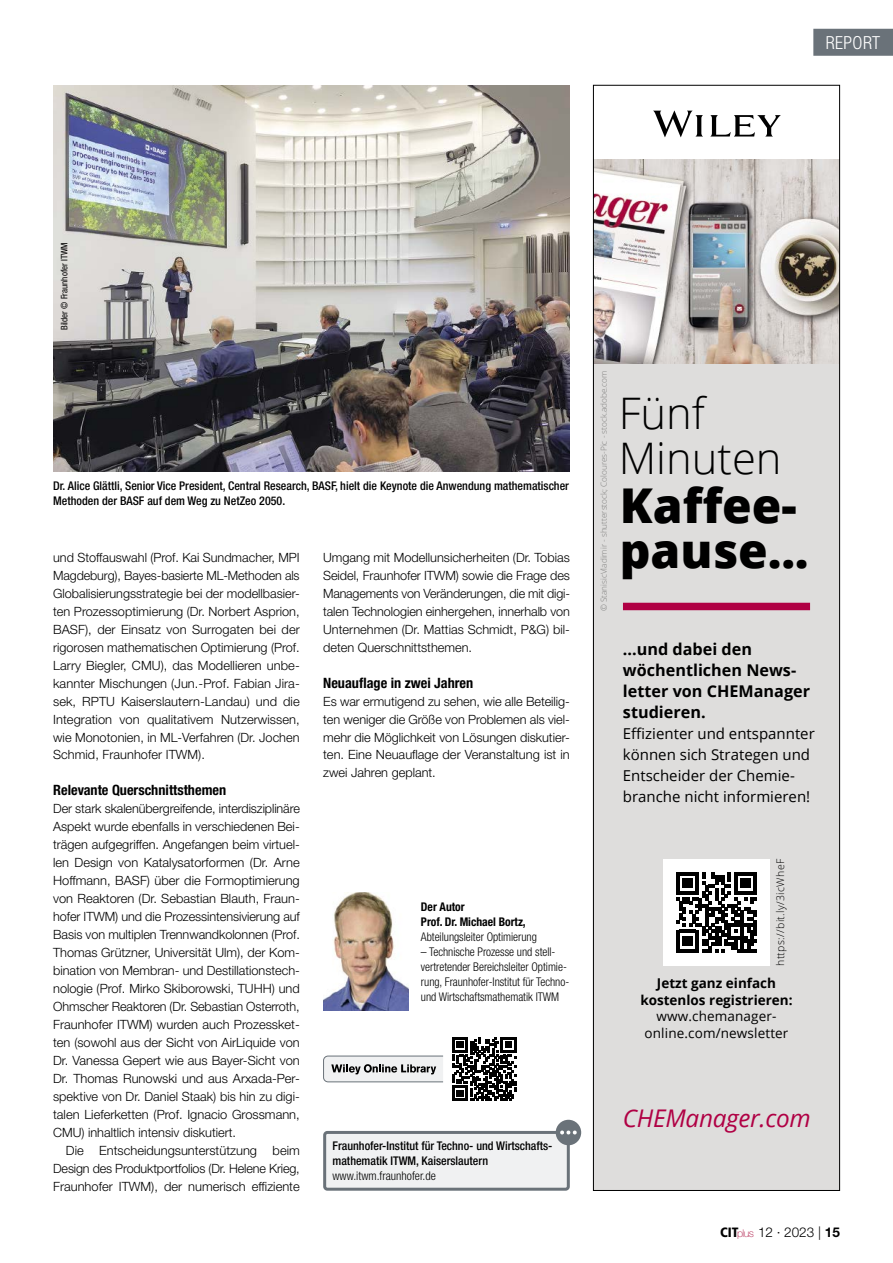
<style>
.page{position:relative;width:893px;height:1263px;background:#fff}
.page>*{position:absolute;margin:0;border:0;box-sizing:border-box;transform-origin:0 0}
.t1{font:800 48px/45px "Open Sans";color:#000}
.t2{font:300 43.5px/45px "Open Sans";color:#000}
.t3{font:italic 24.3px "Open Sans";letter-spacing:-.01em;color:#b00044}
.t4{font:300 condensed 18px "Helvetica Neue LT Std";letter-spacing:.025em;color:#fff}
.t5{font:700 16.2px/21px "Open Sans";color:#000}
.t6{font:15px/21px "Open Sans";color:#000}
.t7{font:700 condensed 14.25px "Helvetica Neue LT Std";color:#000}
.t8{font:700 13.5px/16.5px "Open Sans";color:#000;text-align:center}
.t9{font:13.5px/16.5px "Open Sans";letter-spacing:.01em;color:#000;text-align:center}
.t10{font:300 13.5px "Helvetica Neue LT Std";color:#000}
.t11{font:300 12.75px/18px "Helvetica Neue LT Std";color:#000;text-align:justify}
.t12{font:500 condensed 12px/15px "Helvetica Neue LT Std";color:#000}
.t13{font:300 condensed 12px/15px "Helvetica Neue LT Std";color:#000}
.t14{font:700 condensed 12px/15px "Helvetica Neue LT Std";color:#000}
.t15{font:300 10.5px "Open Sans";letter-spacing:.035em;color:#000}
.t16{font:condensed 9px "Helvetica Neue LT Std";color:#000}
.t17{font:300 8.25px "Open Sans";color:#939393}
.s1{font-family:"Frutiger LT Std";font-weight:900;font-stretch:condensed}
.s2{font-weight:100;font-size:10.65px;color:#aa0b3b}
.s3{font-weight:700}
</style>
<div class="page">
<div style="left:325px;top:1132px;width:243px;height:57px;background:#f0f1f2;border-radius:3px"></div>
<div style="left:323px;top:1131px;width:247px;height:60px;border:3px solid #6a7279;border-radius:3px"></div>
<div style="left:556px;top:1120px;width:25px;height:25px;background:#6a7279;border-radius:50%"></div>
<svg style="left:560px;top:1130px;width:17px;height:4px"></svg>
<img style="left:53px;top:85px;width:517px;height:387px">
<img style="left:323px;top:892px;width:85px;height:119px">
<div style="left:593px;top:159px;width:247px;height:1032px;background:#dedddc"></div>
<img style="left:595px;top:159px;width:243px;height:204px">
<div style="left:623px;top:603px;width:187px;height:7px;background:#b00044"></div>
<div style="left:663px;top:859px;width:107px;height:106px;background:#fff"></div>
<svg style="left:676px;top:872px;width:81px;height:80px"></svg>
<svg style="left:653px;top:111px;width:128px;height:26px"></svg>
<div style="left:813px;top:29px;width:80px;height:27px;background:#6a7279"></div>
<svg style="left:323px;top:1055px;width:121px;height:27px"></svg>
<svg style="left:452px;top:1037px;width:64px;height:64px"></svg>
<h3 class="t4" style="left:826px;top:32px;width:47px">Report</h3>
<p class="t16" style="left:59px;top:330px;width:89px;rotate:-90deg">Bilder © Fraunhofer ITWM</p>
<p class="t12" style="left:53px;top:478px;width:517px">Dr. Alice Glättli, Senior Vice President, Central Research, BASF, hielt die Keynote die Anwendung mathematischer<br>Methoden der BASF auf dem Weg zu NetZeo 2050.</p>
<p class="t11" style="left:53px;top:548px;width:248px">und Stoffauswahl (Prof. Kai Sundmacher, MPI Magdeburg), Bayes-basierte ML-Methoden als Globalisierungsstrategie bei der modellbasier&shy;ten Prozessoptimierung (Dr. Norbert Asprion, BASF), der Einsatz von Surrogaten bei der rigorosen mathematischen Optimierung (Prof.<br>Larry Biegler, CMU), das Modellieren unbe&shy;kannter Mischungen (Jun.-Prof. Fabian Jira&shy;sek, RPTU Kaiserslautern-Landau) und die Integration von qualitativem Nutzerwissen, wie Monotonien, in ML-Verfahren (Dr. Jochen Schmid, Fraunhofer ITWM).</p>
<p class="t7" style="left:53px;top:782px;width:175px">Relevante Querschnittsthemen</p>
<p class="t11" style="left:53px;top:799px;width:248px;text-align:left">Der stark skalenübergreifende, interdisziplinäre Aspekt wurde ebenfalls in verschiedenen Bei&shy;trägen aufgegriffen. Angefangen beim virtuel&shy;len Design von Katalysatorformen (Dr. Arne Hoffmann, BASF) über die Formoptimierung von Reaktoren (Dr. Sebastian Blauth, Fraun&shy;hofer ITWM) und die Prozessintensivierung auf Basis von multiplen Trennwandkolonnen (Prof.<br>Thomas Grützner, Universität Ulm), der Kom&shy;bination von Membran- und Destillationstech&shy;nologie (Prof. Mirko Skiborowski, TUHH) und Ohmscher Reaktoren (Dr. Sebastian Osterroth, Fraunhofer ITWM) wurden auch Prozessket&shy;ten (sowohl aus der Sicht von AirLiquide von Dr. Vanessa Gepert wie aus Bayer-Sicht von Dr. Thomas Runowski und aus Arxada-Per&shy;spektive von Dr. Daniel Staak) bis hin zu digi&shy;talen Lieferketten (Prof. Ignacio Grossmann, CMU) inhaltlich intensiv diskutiert.</p>
<p class="t11" style="left:53px;top:1141px;width:248px;text-indent:13px">Die Entscheidungsunterstützung beim Design des Produktportfolios (Dr. Helene Krieg, Fraunhofer ITWM), der numerisch effiziente</p>
<p class="t11" style="left:323px;top:548px;width:248px">Umgang mit Modellunsicherheiten (Dr. Tobias Seidel, Fraunhofer ITWM) sowie die Frage des Managements von Veränderungen, die mit digi&shy;talen Technologien einhergehen, innerhalb von Unternehmen (Dr. Mattias Schmidt, P&amp;G) bil&shy;deten Querschnittsthemen.</p>
<p class="t7" style="left:323px;top:674px;width:152px">Neuauflage in zwei Jahren</p>
<p class="t11" style="left:323px;top:692px;width:248px">Es war ermutigend zu sehen, wie alle Beteilig&shy;ten weniger die Größe von Problemen als viel&shy;mehr die Möglichkeit von Lösungen diskutier&shy;ten. Eine Neuauflage der Veranstaltung ist in zwei Jahren geplant.</p>
<p class="t14" style="left:421px;top:899px;width:106px">Der Autor<br>Prof. Dr. Michael Bortz,</p>
<p class="t13" style="left:421px;top:929px;width:117px">Abteilungsleiter Optimierung</p>
<p class="t13" style="left:421px;top:944px;width:150px">– Technische Prozesse und stell&shy;vertretender Bereichsleiter Optimie&shy;rung, Fraunhofer-Institut für Techno&shy;und Wirtschaftsmathematik ITWM</p>
<p class="t12" style="left:333px;top:1138px;width:221px">Fraunhofer-Institut für Techno- und Wirtschafts&shy;mathematik ITWM, Kaiserslautern</p>
<p class="t13" style="left:333px;top:1168px;width:105px">www.itwm.fraunhofer.de</p>
<p class="t17" style="left:598px;top:611px;width:242px;rotate:-90deg">© StanisicVladimir - shutterstock; Coloures-Pic - stock.adobe.com</p>
<h2 class="t2" style="left:619px;top:389px;width:164px">Fünf<br>Minuten</h2>
<h1 class="t1" style="left:620px;top:481px;width:190px">Kaffee&shy;pause...</h1>
<p class="t5" style="left:623px;top:638px;width:189px">...und dabei den wöchent lichen News&shy;letter von CHEManager studieren.</p>
<p class="t6" style="left:623px;top:722px;width:193px">Effizienter und entspannter können sich Strategen und<br>Entscheider der Chemie&shy;branche nicht informieren!</p>
<p class="t15" style="left:773px;top:966px;width:108px;rotate:-90deg">https://bit.ly/3icWheF</p>
<p class="t8" style="left:640px;top:975px;width:154px">Jetzt ganz einfach kostenlos registrieren:</p>
<p class="t9" style="left:644px;top:1008px;width:145px">www.chemanager&shy;online.com/newsletter</p>
<h3 class="t3" style="left:623px;top:1101px;width:189px">CHEManager.com</h3>
<p class="t10" style="left:720px;top:1224px;width:121px"><span class="s1">CIT</span><span class="s2">plus</span> 12 · 2023 | <span class="s3">15</span></p>
</div>
